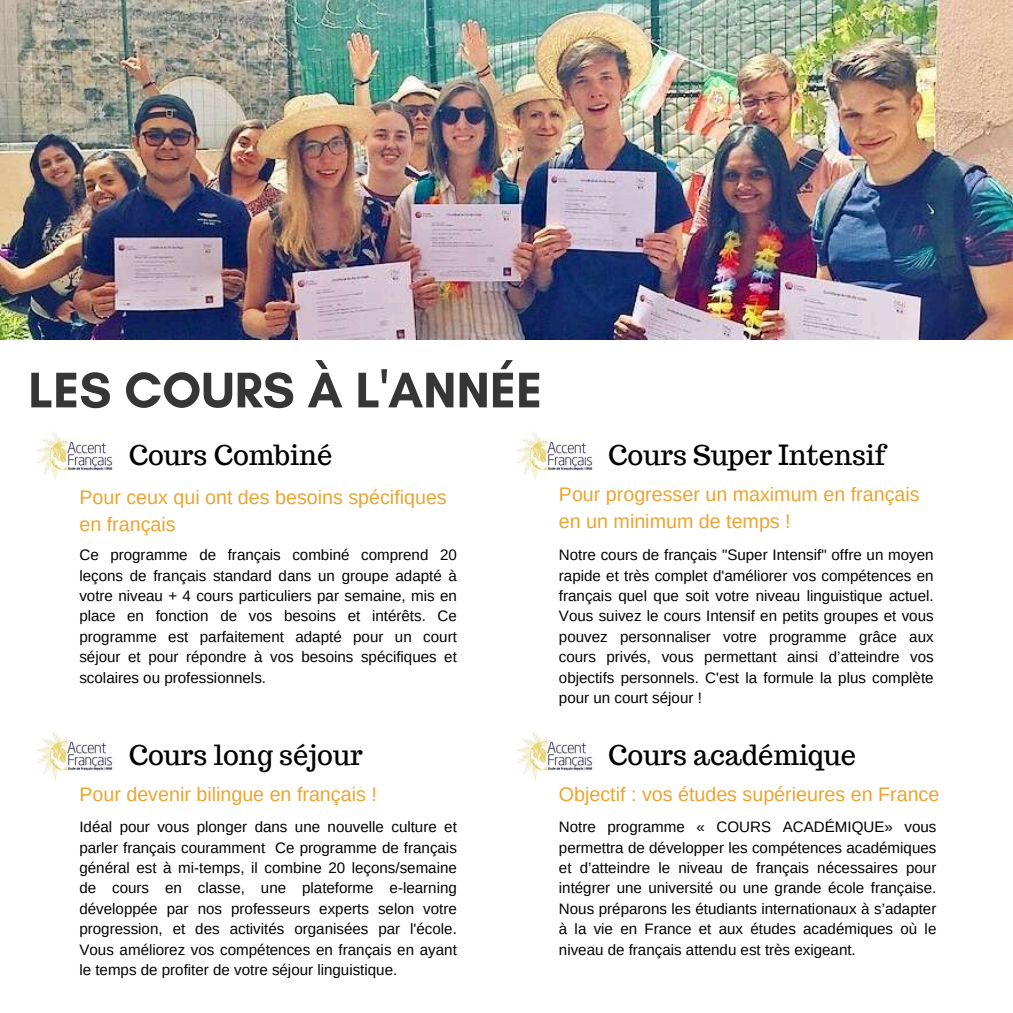
<style>
.page{position:relative;width:1013px;height:1013px;background:#fff}
.page>*{position:absolute;margin:0;border:0;box-sizing:border-box;transform-origin:0 0}
.t1{font:700 51px "Glacial Indifference";color:#363636}
.t2{font:27.25px "Trocchi";color:#000}
.t3{font:19.62px/27.2px "Arimo";color:#eca42f}
.t4{font:15.12px/20.4px "Arimo";color:#000;text-align:justify}
</style>
<div class="page">
<img style="left:0;top:0;width:1012px;height:339px">
<img style="left:517px;top:432px;width:76px;height:48px">
<img style="left:37px;top:432px;width:76px;height:48px">
<img style="left:37px;top:732px;width:76px;height:48px">
<img style="left:517px;top:732px;width:76px;height:48px">
<h1 class="t1" style="left:28px;top:359px;width:515px">LES COURS À L'ANNÉE</h1>
<h2 class="t2" style="left:129px;top:437px;width:205px">Cours Combiné</h2>
<p class="t3" style="left:79px;top:483px;width:369px">Pour ceux qui ont des besoins spécifiques en français</p>
<p class="t4" style="left:79px;top:544px;width:379px">Ce programme de français combiné comprend 20 leçons de français standard dans un groupe adapté à votre niveau + 4 cours particuliers par semaine, mis en place en fonction de vos besoins et intérêts. Ce programme est parfaitement adapté pour un court séjour et pour répondre à vos besoins spécifiques et scolaires ou professionnels.</p>
<h2 class="t2" style="left:129px;top:737px;width:235px">Cours long séjour</h2>
<p class="t3" style="left:79px;top:781px;width:299px">Pour devenir bilingue en français !</p>
<p class="t4" style="left:79px;top:816px;width:379px">Idéal pour vous plonger dans une nouvelle culture et parler français couramment Ce programme de français général est à mi-temps, il combine 20 leçons/semaine de cours en classe, une plateforme e-learning développée par nos professeurs experts selon votre progression, et des activités organisées par l'école.<br>Vous améliorez vos compétences en français en ayant le temps de profiter de votre séjour linguistique.</p>
<h2 class="t2" style="left:608px;top:437px;width:278px">Cours Super Intensif</h2>
<p class="t3" style="left:559px;top:480px;width:362px">Pour progresser un maximum en français en un minimum de temps !</p>
<p class="t4" style="left:559px;top:544px;width:376px">Notre cours de français "Super Intensif" offre un moyen rapide et très complet d'améliorer vos compétences en français quel que soit votre niveau linguistique actuel.<br>Vous suivez le cours Intensif en petits groupes et vous pouvez personnaliser votre programme grâce aux cours privés, vous permettant ainsi d’atteindre vos objectifs personnels. C'est la formule la plus complète pour un court séjour !</p>
<h2 class="t2" style="left:608px;top:737px;width:249px">Cours académique</h2>
<p class="t3" style="left:559px;top:781px;width:382px">Objectif : vos études supérieures en France</p>
<p class="t4" style="left:559px;top:816px;width:379px">Notre programme « COURS ACADÉMIQUE» vous permettra de développer les compétences académiques et d’atteindre le niveau de français nécessaires pour intégrer une université ou une grande école française.<br>Nous préparons les étudiants internationaux à s’adapter à la vie en France et aux études académiques où le niveau de français attendu est très exigeant.</p>
</div>
